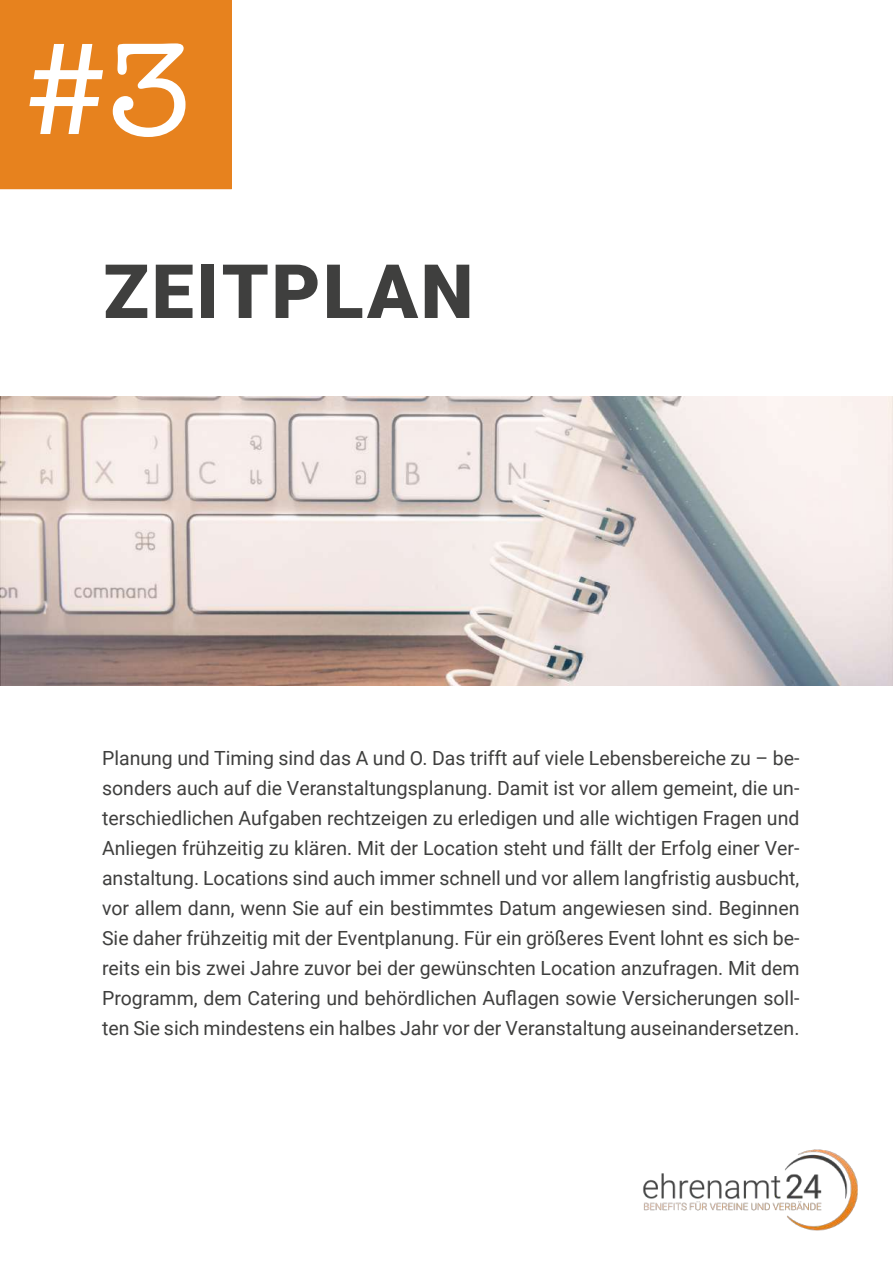
<style>
.page{position:relative;width:893px;height:1263px;background:#fff}
.page>*{position:absolute;margin:0;border:0;box-sizing:border-box;transform-origin:0 0}
.t1{font:135px "American Typewriter";color:#fff}
.t2{font:900 75px "Roboto";letter-spacing:.035em;color:#3f3f3e}
.t3{font:19.5px/30px "Roboto";color:#3f3f3e;text-align:justify}
</style>
<div class="page">
<img style="left:0;top:397px;width:893px;height:289px">
<img style="left:643px;top:1149px;width:215px;height:82px">
<div style="left:0;top:0;width:231px;height:188px;background:#e7821e"></div>
<div style="left:0;top:0;width:232px;height:189px;border:2px solid #e7821e"></div>
<h1 class="t1" style="left:25px;top:-14px;width:168px">#3</h1>
<h2 class="t2" style="left:103px;top:239px;width:371px">ZEITPLAN</h2>
<p class="t3" style="left:102px;top:742px;width:699px">Planung und Timing sind das A und O. Das trifft auf viele Lebensbereiche zu – be&shy;sonders auch auf die Veranstaltungsplanung. Damit ist vor allem gemeint, die un&shy;terschiedlichen Aufgaben rechtzeigen zu erledigen und alle wichtigen Fragen und Anliegen frühzeitig zu klären. Mit der Location steht und fällt der Erfolg einer Ver&shy;anstaltung. Locations sind auch immer schnell und vor allem langfristig ausbucht, vor allem dann, wenn Sie auf ein bestimmtes Datum angewiesen sind. Beginnen Sie daher frühzeitig mit der Eventplanung. Für ein größeres Event lohnt es sich be&shy;reits ein bis zwei Jahre zuvor bei der gewünschten Location anzufragen. Mit dem Programm, dem Catering und behördlichen Auflagen sowie Versicherungen soll&shy;ten Sie sich mindestens ein halbes Jahr vor der Veranstaltung auseinandersetzen.</p>
</div>
